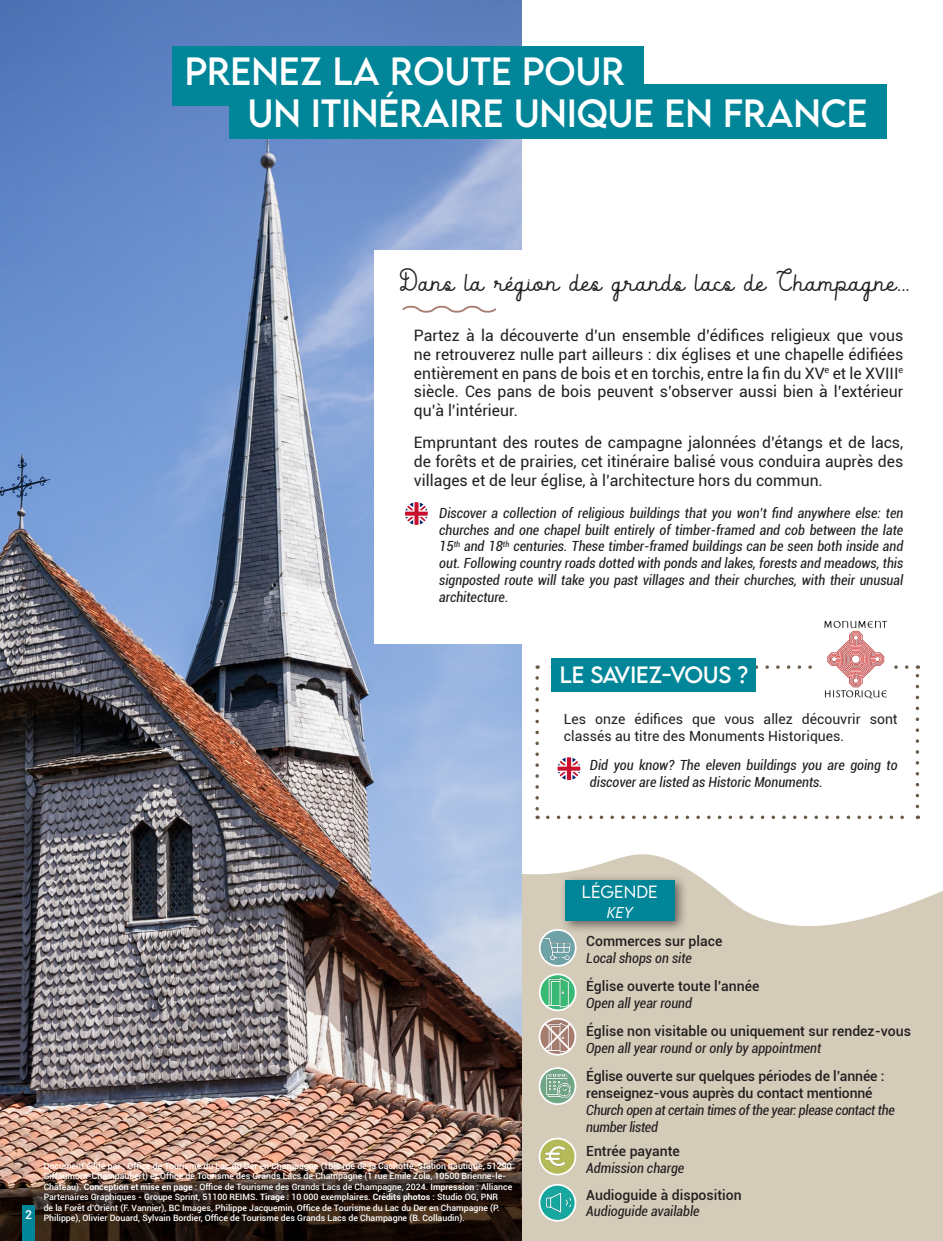
<style>
.page{position:relative;width:943px;height:1241px;background:#fff}
.page>*{position:absolute;margin:0;border:0;box-sizing:border-box;transform-origin:0 0}
.t1{font:35px "LEMONMILK";color:#fff}
.t2{font:26.25px "Calittra";color:#231f20}
.t3{font:21px "LEMONMILK";color:#fff}
.t4{font:15.75px/18.9px "Roboto";color:#231f20;text-align:justify}
.t5{font:300 15.75px "LEMONMILK";color:#fff}
.t6{font:italic condensed 14px/16.8px "Roboto";color:#231f20;text-align:justify}
.t7{font:500 14px/16.8px "Roboto";color:#231f20}
.t8{font:14px/16.8px "Roboto";color:#231f20}
.t9{font:italic condensed 14px/16.8px "Roboto";letter-spacing:-.02em;color:#231f20}
.t10{font:italic 300 14px "LEMONMILK";color:#fff}
.t11{font:500 12.25px "Roboto";color:#fff}
.t12{font:500 8.75px/10.5px "Roboto";color:#fff}
.s1{font-weight:700}
</style>
<div class="page">
<svg style="left:521px;top:740px;width:422px;height:188px"></svg>
<div style="left:518px;top:928px;width:425px;height:312px;background:#d4ccb9"></div>
<div style="left:537px;top:667px;width:380px;height:150px;background:#fff"></div>
<svg style="left:535px;top:677px;width:4px;height:142px"></svg>
<svg style="left:547px;top:815px;width:371px;height:4px"></svg>
<svg style="left:915px;top:665px;width:4px;height:141px"></svg>
<svg style="left:537px;top:665px;width:369px;height:3px"></svg>
<img style="left:0;top:0;width:521px;height:1240px">
<div style="left:375px;top:251px;width:458px;height:393px;background:#fff"></div>
<div style="left:172px;top:46px;width:472px;height:59px;background:#008698"></div>
<div style="left:229px;top:84px;width:658px;height:55px;background:#008698"></div>
<img style="left:818px;top:620px;width:74px;height:79px">
<svg style="left:539px;top:929px;width:36px;height:36px"></svg>
<img style="left:544px;top:936px;width:26px;height:25px">
<div style="left:539px;top:928px;width:37px;height:38px;border:2px solid #fff;border-radius:50%"></div>
<img style="left:555px;top:755px;width:27px;height:26px;border-radius:13px">
<div style="left:554px;top:753px;width:29px;height:30px;border:4px solid #fff;border-radius:50%"></div>
<img style="left:403px;top:500px;width:26px;height:26px;border-radius:13px">
<div style="left:401px;top:498px;width:30px;height:30px;border:4px solid #fff;border-radius:50%"></div>
<div style="left:559px;top:873px;width:129px;height:61px;background:#231f20;opacity:.62"></div>
<div style="left:566px;top:879px;width:109px;height:41px;background:#008698"></div>
<div style="left:22px;top:1205px;width:13px;height:35px;background:#008698"></div>
<svg style="left:402px;top:305px;width:95px;height:8px"></svg>
<svg style="left:539px;top:974px;width:36px;height:36px"></svg>
<img style="left:543px;top:976px;width:32px;height:32px">
<div style="left:539px;top:973px;width:37px;height:37px;border:2px solid #fff;border-radius:50%"></div>
<svg style="left:539px;top:1018px;width:36px;height:36px"></svg>
<img style="left:545px;top:1025px;width:30px;height:27px">
<div style="left:538px;top:1017px;width:38px;height:38px;border:2px solid #fff;border-radius:50%"></div>
<svg style="left:543px;top:1021px;width:29px;height:30px"></svg>
<svg style="left:539px;top:1067px;width:36px;height:36px"></svg>
<img style="left:546px;top:1073px;width:25px;height:25px">
<div style="left:538px;top:1067px;width:38px;height:37px;border:2px solid #fff;border-radius:50%"></div>
<svg style="left:539px;top:1138px;width:36px;height:36px"></svg>
<img style="left:541px;top:1141px;width:29px;height:29px">
<div style="left:538px;top:1137px;width:38px;height:38px;border:2px solid #fff;border-radius:50%"></div>
<svg style="left:539px;top:1184px;width:36px;height:36px"></svg>
<img style="left:546px;top:1189px;width:25px;height:25px">
<div style="left:538px;top:1183px;width:38px;height:38px;border:2px solid #fff;border-radius:50%"></div>
<div style="left:551px;top:657px;width:205px;height:34px;background:#008698"></div>
<p class="t1" style="left:185px;top:48px;width:24px">PRENE</p>
<p class="t1" style="left:300px;top:48px;width:115px">Z LA ROUTE</p>
<p class="t1" style="left:522px;top:48px;width:26px">POUR</p>
<p class="t1" style="left:248px;top:90px;width:621px">UN ITINÉRAIRE UNIQUE EN FRANCE</p>
<p class="t2" style="left:400px;top:262px;width:511px">Dans la région des grands lacs de Champagne...</p>
<p class="t4" style="left:414px;top:325px;width:491px">Partez à la découverte d’un ensemble d’édifices religieux que vous ne retrouverez nulle part ailleurs : dix églises et une chapelle édifiées entièrement en pans de bois et en torchis, entre la fin du XV<sup>e</sup> et le XVIII<sup>e </sup>siècle. Ces pans de bois peuvent s’observer aussi bien à l’extérieur qu’à l’intérieur.</p>
<p class="t4" style="left:414px;top:432px;width:491px">Empruntant des routes de campagne jalonnées d’étangs et de lacs, de forêts et de prairies, cet itinéraire balisé vous conduira auprès des villages et de leur église, à l’architecture hors du commun.</p>
<p class="t6" style="left:439px;top:504px;width:465px">Discover a collection of religious buildings that you won’t find anywhere else: ten churches and one chapel built entirely of timber-framed and cob between the late 15<sup>th</sup> and 18<sup>th</sup> centuries. These timber-framed buildings can be seen both inside and out. Following country roads dotted with ponds and lakes, forests and meadows, this signposted route will take you past villages and their churches, with their unusual architecture.</p>
<p class="t3" style="left:559px;top:661px;width:190px">LE SAVIEZ-VOUS ?</p>
<p class="t8" style="left:564px;top:709px;width:335px">Les onze édifices que vous allez découvrir sont classés au titre des Monuments Historiques.</p>
<p class="t6" style="left:590px;top:756px;width:309px">Did you know? The eleven buildings you are going to discover are listed as Historic Monuments.</p>
<p class="t5" style="left:582px;top:881px;width:77px">LÉGENDE</p>
<p class="t10" style="left:607px;top:902px;width:27px">KEY</p>
<p class="t7" style="left:586px;top:932px;width:138px">Commerces sur place</p>
<p class="t6" style="left:586px;top:949px;width:107px">Local shops on site</p>
<p class="t7" style="left:586px;top:976px;width:175px">Église ouverte toute l’année</p>
<p class="t6" style="left:586px;top:993px;width:107px">Open all year round</p>
<p class="t7" style="left:586px;top:1021px;width:326px">Église non visitable ou uniquement sur rendez-vous</p>
<p class="t6" style="left:586px;top:1038px;width:237px">Open all year round or only by appointment</p>
<p class="t7" style="left:586px;top:1067px;width:300px">Église ouverte sur quelques périodes de l’année : renseignez-vous auprès du contact mentionné</p>
<p class="t9" style="left:586px;top:1100px;width:310px">Church open at certain times of the year: please contact the number listed</p>
<p class="t7" style="left:586px;top:1141px;width:95px">Entrée payante</p>
<p class="t6" style="left:586px;top:1158px;width:100px">Admission charge</p>
<p class="t7" style="left:586px;top:1185px;width:157px">Audioguide à disposition</p>
<p class="t12" style="left:44px;top:1159px;width:470px">Document édité par : Office de Tourisme du Lac du Der en Champagne (1bis rue de la Cachotte, Station nautique, 51290<br>Giffaumont-Champaubert) et Office de Tourisme des Grands Lacs de Champagne (1 rue Emile Zola, 10500 Brienne-le-Château). <span class="s1">Conception et mise en page</span> : Office de Tourisme des Grands Lacs de Champagne, 2024. <span class="s1">Impression</span> : Alliance Partenaires Graphiques - Groupe Sprint, 51100 REIMS. <span class="s1">Tirage</span> : 10 000 exemplaires. <span class="s1">Crédits photos</span> : Studio OG, PNR<br>de la Forêt d’Orient (F. Vannier), BC Images, Philippe Jacquemin, Office de Tourisme du Lac du Der en Champagne (P.<br>Philippe), Olivier Douard, Sylvain Bordier, Office de Tourisme des Grands Lacs de Champagne (B. Collaudin).</p>
<p class="t11" style="left:25px;top:1205px;width:8px">2</p>
<p class="t6" style="left:586px;top:1202px;width:115px">Audioguide available</p>
</div>
